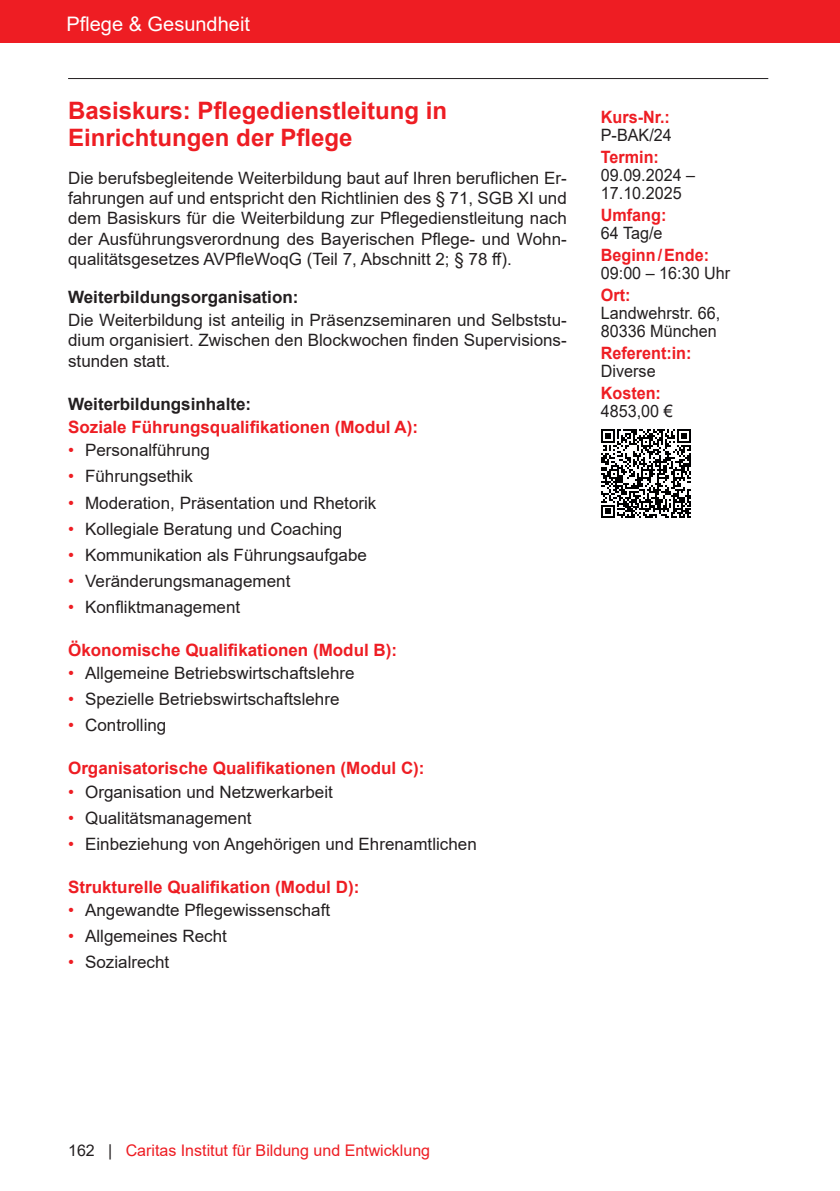
<style>
.page{position:relative;width:840px;height:1191px;background:#fff}
.page>*{position:absolute;margin:0;border:0;box-sizing:border-box;transform-origin:0 0}
.t1{font:700 24px/27px "Arial";color:#ee1d23}
.t2{font:20px "Arial";color:#fff}
.t3{font:17px/20.4px "Arial";color:#231f20;text-align:justify}
.t4{font:700 17px "Arial";color:#ee1d23}
.t5{font:17px/18px "Arial";color:#231f20;scale:.95 1}
.t6{font:700 17px "Arial";color:#ee1d23;scale:.95 1}
.t7{font:700 17px "Arial";color:#231f20}
.t8{font:16px "Arial";color:#ee1d23}
.s1{color:#ee1d23}
.s2{color:#231f20}
</style>
<div class="page">
<div style="left:0;top:0;width:839px;height:43px;background:#ee1d23"></div>
<hr style="left:68px;top:78px;width:699px;height:1px;background:#231f20">
<svg style="left:601px;top:429px;width:90px;height:89px"></svg>
<p class="t2" style="left:66px;top:10px;width:185px">Pflege &amp; Gesundheit</p>
<h1 class="t1" style="left:68px;top:98px;width:380px">Basiskurs: Pflegedienstleitung in<br>Einrichtungen der Pflege</h1>
<p class="t3" style="left:68px;top:167px;width:500px">Die berufsbegleitende Weiterbildung baut auf Ihren beruflichen Er&shy;fahrungen auf und entspricht den Richtlinien des § 71, SGB XI und dem Basiskurs für die Weiterbildung zur Pflegedienstleitung nach der Ausführungsverordnung des Bayerischen Pflege- und Wohn&shy;qualitätsgesetzes AVPfleWoqG (Teil 7, Abschnitt 2; § 78 ff).</p>
<p class="t7" style="left:68px;top:285px;width:232px">Weiterbildungsorganisation:</p>
<p class="t3" style="left:68px;top:310px;width:500px">Die Weiterbildung ist anteilig in Präsenzseminaren und Selbststu&shy;dium organisiert. Zwischen den Blockwochen finden Supervisions&shy;stunden statt.</p>
<p class="t7" style="left:68px;top:392px;width:184px">Weiterbildungsinhalte:</p>
<p class="t4" style="left:68px;top:415px;width:351px">Soziale Führungsqualifikationen (Modul A):</p>
<p class="t3" style="left:68px;top:440px;width:143px"><span class="s1">•</span> Personalführung</p>
<p class="t3" style="left:68px;top:466px;width:126px"><span class="s1">•</span> Führungsethik</p>
<p class="t3" style="left:68px;top:492px;width:310px"><span class="s1">•</span> Moderation, Präsentation und Rhetorik</p>
<p class="t3" style="left:68px;top:518px;width:276px"><span class="s1">•</span> Kollegiale Beratung und Coaching</p>
<p class="t3" style="left:68px;top:544px;width:300px"><span class="s1">•</span> Kommunikation als Führungsaufgabe</p>
<p class="t3" style="left:68px;top:570px;width:224px"><span class="s1">•</span> Veränderungsmanagement</p>
<p class="t3" style="left:68px;top:596px;width:173px"><span class="s1">•</span> Konfliktmanagement</p>
<p class="t4" style="left:68px;top:638px;width:330px">Ökonomische Qualifikationen (Modul B):</p>
<p class="t3" style="left:68px;top:663px;width:288px"><span class="s1">•</span> Allgemeine Betriebswirtschaftslehre</p>
<p class="t3" style="left:68px;top:689px;width:273px"><span class="s1">•</span> Spezielle Betriebswirtschaftslehre</p>
<p class="t3" style="left:68px;top:715px;width:100px"><span class="s1">•</span> Controlling</p>
<p class="t4" style="left:68px;top:756px;width:358px">Organisatorische Qualifikationen (Modul C):</p>
<p class="t3" style="left:68px;top:781px;width:266px"><span class="s1">•</span> Organisation und Netzwerkarbeit</p>
<p class="t3" style="left:68px;top:807px;width:185px"><span class="s1">•</span> Qualitätsmanagement</p>
<p class="t3" style="left:68px;top:833px;width:410px"><span class="s1">•</span> Einbeziehung von Angehörigen und Ehrenamtlichen</p>
<p class="t4" style="left:68px;top:875px;width:292px">Strukturelle Qualifikation (Modul D):</p>
<p class="t3" style="left:68px;top:899px;width:263px"><span class="s1">•</span> Angewandte Pflegewissenschaft</p>
<p class="t3" style="left:68px;top:926px;width:160px"><span class="s1">•</span> Allgemeines Recht</p>
<p class="t3" style="left:68px;top:952px;width:103px"><span class="s1">•</span> Sozialrecht</p>
<p class="t6" style="left:600px;top:105px;width:74px">Kurs-Nr.:</p>
<p class="t5" style="left:600px;top:125px;width:76px">P-BAK/24</p>
<p class="t6" style="left:600px;top:145px;width:63px">Termin:</p>
<p class="t5" style="left:600px;top:165px;width:101px">09.09.2024 –<br>17.10.2025</p>
<p class="t6" style="left:600px;top:203px;width:70px">Umfang:</p>
<p class="t5" style="left:600px;top:223px;width:66px">64 Tag/e</p>
<p class="t6" style="left:600px;top:242px;width:115px">Beginn/Ende:</p>
<p class="t5" style="left:600px;top:263px;width:138px">09:00 – 16:30 Uhr</p>
<p class="t6" style="left:600px;top:282px;width:33px">Ort:</p>
<p class="t5" style="left:600px;top:303px;width:127px">Landwehrstr. 66,<br>80336 München</p>
<p class="t6" style="left:600px;top:340px;width:97px">Referent:in:</p>
<p class="t5" style="left:600px;top:361px;width:59px">Diverse</p>
<p class="t6" style="left:600px;top:380px;width:65px">Kosten:</p>
<p class="t5" style="left:600px;top:401px;width:77px">4853,00 €</p>
<p class="t8" style="left:68px;top:1139px;width:363px"><span class="s2">162 |</span> Caritas Institut für Bildung und Entwicklung</p>
</div>
